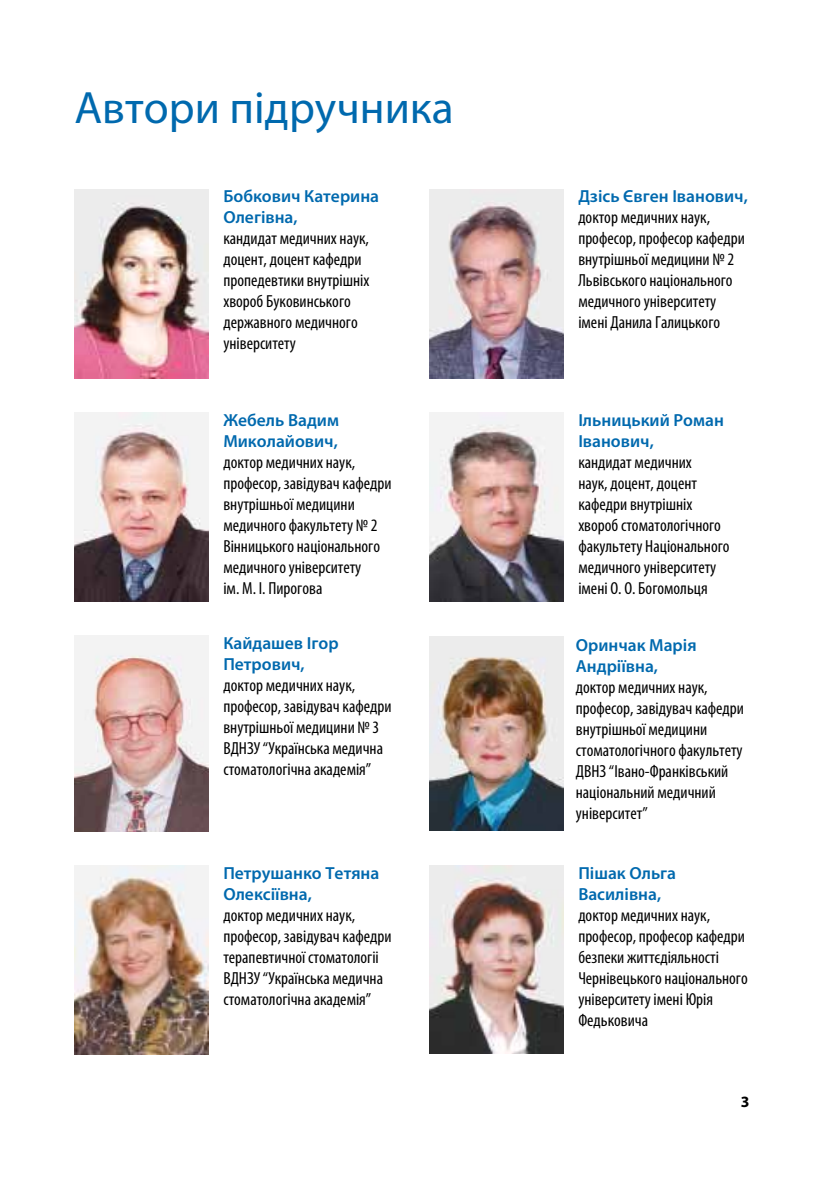
<style>
.page{position:relative;width:834px;height:1191px;background:#fff}
.page>*{position:absolute;margin:0;border:0;box-sizing:border-box;transform-origin:0 0}
.t1{font:45.5px "Myriad Pro";color:#0069ae}
.t2{font:condensed 17.5px/21px "Myriad Pro";color:#000}
.t3{font:600 17.5px/21px "Myriad Pro";color:#0069ae}
.t4{font:700 15.75px "Myriad Pro";color:#000}
</style>
<div class="page">
<img style="left:74px;top:189px;width:134px;height:189px">
<img style="left:429px;top:189px;width:134px;height:189px">
<img style="left:74px;top:412px;width:134px;height:189px">
<img style="left:429px;top:413px;width:134px;height:189px">
<img style="left:74px;top:636px;width:134px;height:195px">
<img style="left:429px;top:636px;width:134px;height:194px">
<img style="left:429px;top:865px;width:134px;height:188px">
<img style="left:74px;top:865px;width:134px;height:189px">
<h1 class="t1" style="left:74px;top:80px;width:380px">Автори підручника</h1>
<p class="t3" style="left:223px;top:185px;width:157px">Бобкович Катерина<br>Олегівна,</p>
<p class="t2" style="left:223px;top:228px;width:147px">кандидат медичних наук, доцент, доцент кафедри пропедевтики внутрішніх хвороб Буковинського державного медичного університету</p>
<p class="t3" style="left:223px;top:409px;width:117px">Жебель Вадим<br>Миколайович,</p>
<p class="t2" style="left:223px;top:451px;width:169px">доктор медичних наук, професор, завідувач кафедри внутрішньої медицини медичного факультету № 2<br>Вінницького національного медичного університету<br>ім. М. І. Пирогова</p>
<p class="t3" style="left:223px;top:632px;width:117px">Кайдашев Ігор<br>Петрович,</p>
<p class="t2" style="left:223px;top:674px;width:169px">доктор медичних наук, професор, завідувач кафедри внутрішньої медицини № 3<br>ВДНЗУ “Українська медична стоматологічна академія”</p>
<p class="t3" style="left:223px;top:861px;width:157px">Петрушанко Тетяна<br>Олексіївна,</p>
<p class="t2" style="left:223px;top:904px;width:169px">доктор медичних наук, професор, завідувач кафедри терапевтичної стоматологіі<br>ВДНЗУ “Українська медична стоматологічна академія”</p>
<p class="t3" style="left:578px;top:185px;width:171px">Дзісь Євген Іванович,</p>
<p class="t2" style="left:578px;top:207px;width:168px">доктор медичних наук, професор, професор кафедри внутрішньої медицини № 2<br>Львівського національного медичного університету імені Данила Галицького</p>
<p class="t3" style="left:578px;top:409px;width:147px">Ільницький Роман<br>Іванович,</p>
<p class="t2" style="left:578px;top:451px;width:153px">кандидат медичних<br>наук, доцент, доцент кафедри внутрішніх хвороб стоматологічного факультету Національного медичного університету імені О. О. Богомольця</p>
<p class="t3" style="left:575px;top:634px;width:122px">Оринчак Марія<br>Андріївна,</p>
<p class="t2" style="left:575px;top:676px;width:169px">доктор медичних наук, професор, завідувач кафедри внутрішньої медицини стоматологічного факультету<br>ДВНЗ “Івано-Франківський національний медичний університет”</p>
<p class="t3" style="left:578px;top:861px;width:99px">Пішак Ольга<br>Василівна,</p>
<p class="t2" style="left:578px;top:904px;width:171px">доктор медичних наук, професор, професор кафедри безпеки життєдіяльності<br>Чернівецького національного університету імені Юрія<br>Федьковича</p>
<p class="t4" style="left:740px;top:1091px;width:10px">3</p>
</div>
